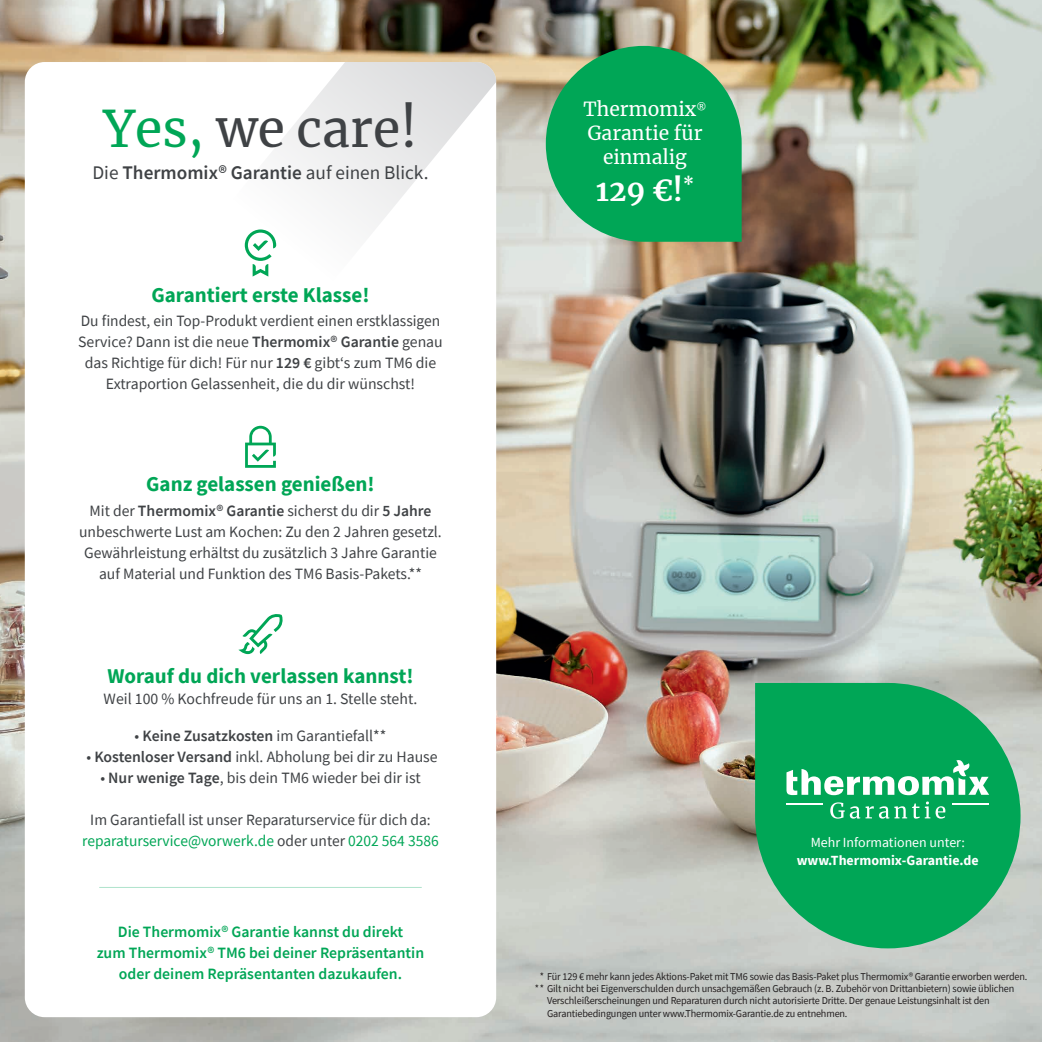
<style>
.page{position:relative;width:1042px;height:1042px;background:#fff}
.page>*{position:absolute;margin:0;border:0;box-sizing:border-box;transform-origin:0 0}
.t1{font:49.88px "Merriweather";color:#3f4245}
.t2{font:700 28.7px "Merriweather";color:#fff}
.t3{font:700 21px "Source Sans Pro";color:#00a656}
.t4{font:600 19.25px "Source Sans Pro";color:#3f4245}
.t5{font:19.25px/24px "Merriweather";color:#fff;text-align:center}
.t6{font:15.75px/21px "Source Sans Pro";color:#3f4245;text-align:center}
.t7{font:600 15.75px/21px "Source Sans Pro";color:#00a656;text-align:center}
.t8{font:700 14px "Source Sans Pro";color:#fff}
.t9{font:14px "Source Sans Pro";color:#fff}
.t10{font:10.5px "Source Sans Pro";letter-spacing:-.015em;color:#231f20}
.s1{color:#00a656}
.s2{font-weight:400}
.s3{font-weight:600}
</style>
<div class="page">
<img style="left:0;top:0;width:1042px;height:1042px">
<div style="left:25px;top:62px;width:471px;height:955px;background:#fff;border-radius:20px"></div>
<svg style="left:244px;top:62px;width:252px;height:185px"></svg>
<svg style="left:245px;top:426px;width:31px;height:42px"></svg>
<svg style="left:245px;top:229px;width:31px;height:48px"></svg>
<svg style="left:238px;top:614px;width:45px;height:40px"></svg>
<hr style="left:99px;top:887px;width:323px;height:1px;background:#2db679">
<svg style="left:546px;top:46px;width:195px;height:196px;background:#1fa861"></svg>
<svg style="left:755px;top:683px;width:265px;height:265px;background:#24ac6a"></svg>
<hr style="left:786px;top:803px;width:37px;height:1px;background:#fff">
<hr style="left:953px;top:803px;width:36px;height:1px;background:#fff">
<svg style="left:830px;top:801px;width:115px;height:17px;background:#37b97a"></svg>
<svg style="left:786px;top:760px;width:203px;height:35px"></svg>
<h1 class="t1" style="left:103px;top:95px;width:316px"><span class="s1">Yes,</span> we care!</h1>
<p class="t4" style="left:92px;top:160px;width:338px"><span class="s2">Die</span> Thermomix® Garantie <span class="s2">auf einen Blick.</span></p>
<h3 class="t3" style="left:151px;top:281px;width:219px">Garantiert erste Klasse!</h3>
<p class="t6" style="left:78px;top:310px;width:366px">Du findest, ein Top-Produkt verdient einen erstklassigen Service? Dann ist die neue <span class="s3">Thermomix® Garantie</span> genau das Richtige für dich! Für nur <span class="s3">129 €</span> gibt‘s zum TM6 die Extraportion Gelassenheit, die du dir wünschst!</p>
<h3 class="t3" style="left:146px;top:470px;width:230px">Ganz gelassen genießen!</h3>
<p class="t6" style="left:79px;top:500px;width:364px">Mit der <span class="s3">Thermomix® Garantie</span> sicherst du dir <span class="s3">5 Jahre </span>unbeschwerte Lust am Kochen: Zu den 2 Jahren gesetzl.<br>Gewährleistung erhältst du zusätzlich 3 Jahre Garantie auf Material und Funktion des TM6 Basis-Pakets.**</p>
<h3 class="t3" style="left:107px;top:662px;width:308px">Worauf du dich verlassen kannst!</h3>
<p class="t6" style="left:104px;top:688px;width:315px">Weil 100 % Kochfreude für uns an 1. Stelle steht.</p>
<p class="t6" style="left:135px;top:725px;width:253px">• <span class="s3">Keine Zusatzkosten</span> im Garantiefall**</p>
<p class="t6" style="left:86px;top:746px;width:353px">• <span class="s3">Kostenloser Versand</span> inkl. Abholung bei dir zu Hause</p>
<p class="t6" style="left:100px;top:767px;width:322px">• <span class="s3">Nur wenige Tage</span>, bis dein TM6 wieder bei dir ist</p>
<p class="t6" style="left:82px;top:809px;width:358px">Im Garantiefall ist unser Reparaturservice für dich da: <span class="s1">reparaturservice@vorwerk.de</span> oder unter <span class="s1">0202 564 3586</span></p>
<p class="t7" style="left:97px;top:921px;width:329px">Die Thermomix® Garantie kannst du direkt<br>zum Thermomix® TM6 bei deiner Repräsentantin oder deinem Repräsentanten dazukaufen.</p>
<p class="t5" style="left:583px;top:96px;width:124px">Thermomix<sup>®<br></sup>Garantie für einmalig</p>
<h2 class="t2" style="left:596px;top:170px;width:99px">129 €!<sup>*</sup></h2>
<p class="t9" style="left:810px;top:833px;width:156px">Mehr Informationen unter:</p>
<p class="t8" style="left:797px;top:851px;width:183px">www.Thermomix-Garantie.de</p>
<p class="t10" style="left:540px;top:970px;width:489px">* Für 129 € mehr kann jedes Aktions-Paket mit TM6 sowie das Basis-Paket plus Thermomix® Garantie erworben werden.</p>
<p class="t10" style="left:535px;top:982px;width:481px">** Gilt nicht bei Eigenverschulden durch unsachgemäßen Gebrauch (z. B. Zubehör von Drittanbietern) sowie üblichen</p>
<p class="t10" style="left:547px;top:994px;width:444px">Verschleißerscheinungen und Reparaturen durch nicht autorisierte Dritte. Der genaue Leistungsinhalt ist den</p>
<p class="t10" style="left:547px;top:1006px;width:302px">Garantiebedingungen unter www.Thermomix-Garantie.de zu entnehmen.</p>
</div>
